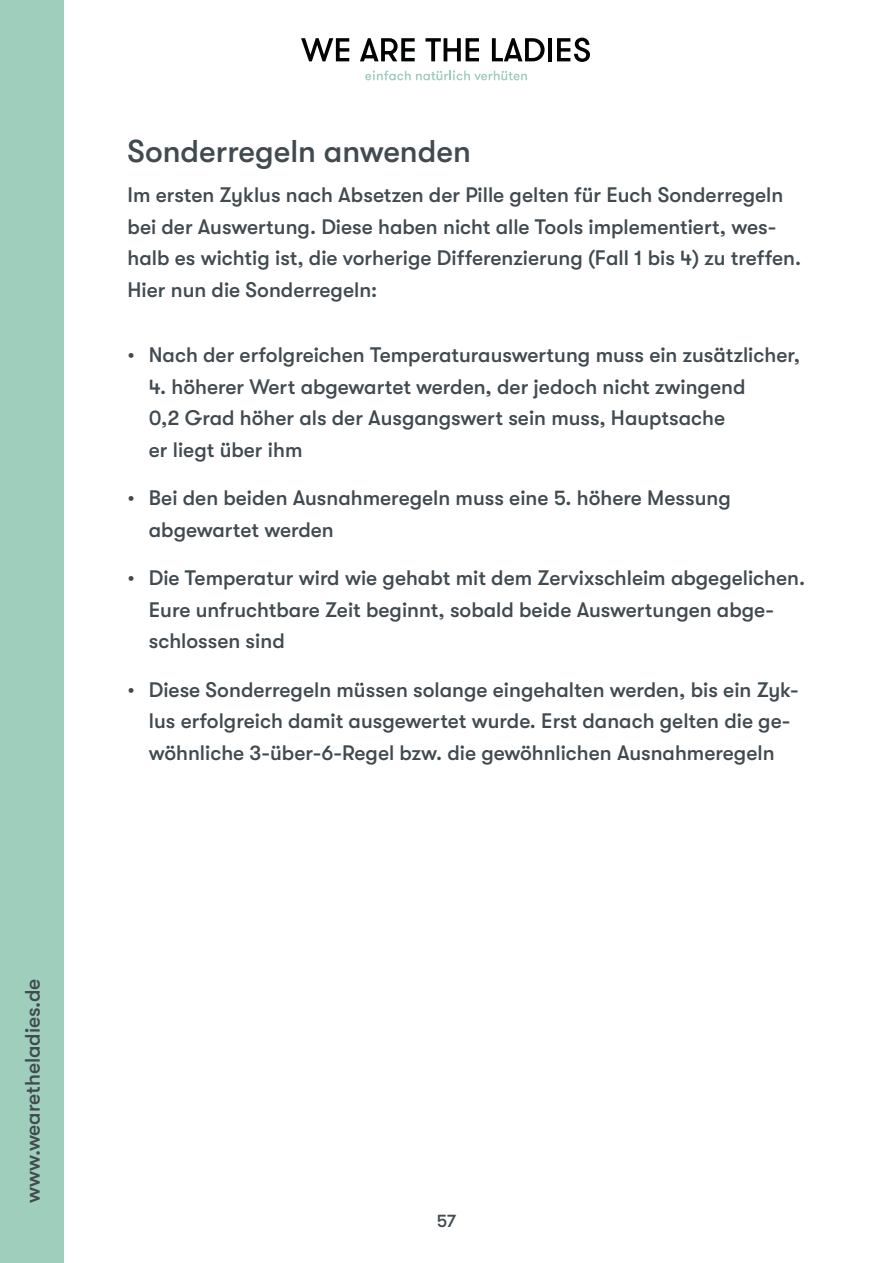
<style>
.page{position:relative;width:893px;height:1263px;background:#fff}
.page>*{position:absolute;margin:0;border:0;box-sizing:border-box;transform-origin:0 0}
.t1{font:500 31.5px "GT Walsheim";color:#404a4f}
.t2{font:500 21px/31.5px "GT Walsheim";color:#404a4f}
.t3{font:500 18px "GT Walsheim";color:#404a4f}
</style>
<div class="page">
<div style="left:0;top:0;width:64px;height:1263px;background:#9fcfbc"></div>
<svg style="left:301px;top:38px;width:48px;height:23px"></svg>
<svg style="left:360px;top:38px;width:55px;height:23px"></svg>
<svg style="left:425px;top:38px;width:54px;height:23px"></svg>
<svg style="left:492px;top:38px;width:53px;height:23px"></svg>
<hr style="left:548px;top:38px;width:4px;height:23px;background:#010202">
<svg style="left:557px;top:38px;width:33px;height:24px"></svg>
<svg style="left:365px;top:70px;width:162px;height:10px"></svg>
<p class="t2" style="left:17px;top:1203px;width:226px;rotate:-90deg">www.wearetheladies.de</p>
<h1 class="t1" style="left:128px;top:133px;width:345px">Sonderregeln anwenden</h1>
<p class="t2" style="left:128px;top:179px;width:675px">Im ersten Zyklus nach Absetzen der Pille gelten für Euch Sonderregeln bei der Auswertung. Diese haben nicht alle Tools implementiert, wes&shy;halb es wichtig ist, die vorherige Differenzierung (Fall 1 bis 4) zu treffen.<br>Hier nun die Sonderregeln:</p>
<p class="t2" style="left:128px;top:339px;width:674px">• Nach der erfolgreichen Temperaturauswertung muss ein zusätzlicher,</p>
<p class="t2" style="left:149px;top:371px;width:598px">4. höherer Wert abgewartet werden, der jedoch nicht zwingend<br>0,2 Grad höher als der Ausgangswert sein muss, Hauptsache er liegt über ihm</p>
<p class="t2" style="left:149px;top:482px;width:583px;text-indent:-21px">• Bei den beiden Ausnahmeregeln muss eine 5. höhere Messung abgewartet werden</p>
<p class="t2" style="left:149px;top:562px;width:658px;text-indent:-21px">• Die Temperatur wird wie gehabt mit dem Zervixschleim abgegelichen.<br>Eure unfruchtbare Zeit beginnt, sobald beide Auswertungen abge&shy;schlossen sind</p>
<p class="t2" style="left:149px;top:674px;width:651px;text-indent:-21px">• Diese Sonderregeln müssen solange eingehalten werden, bis ein Zyk&shy;lus erfolgreich damit ausgewertet wurde. Erst danach gelten die ge&shy;wöhnliche 3-über-6-Regel bzw. die gewöhnlichen Ausnahmeregeln</p>
<p class="t3" style="left:437px;top:1211px;width:21px">57</p>
</div>
